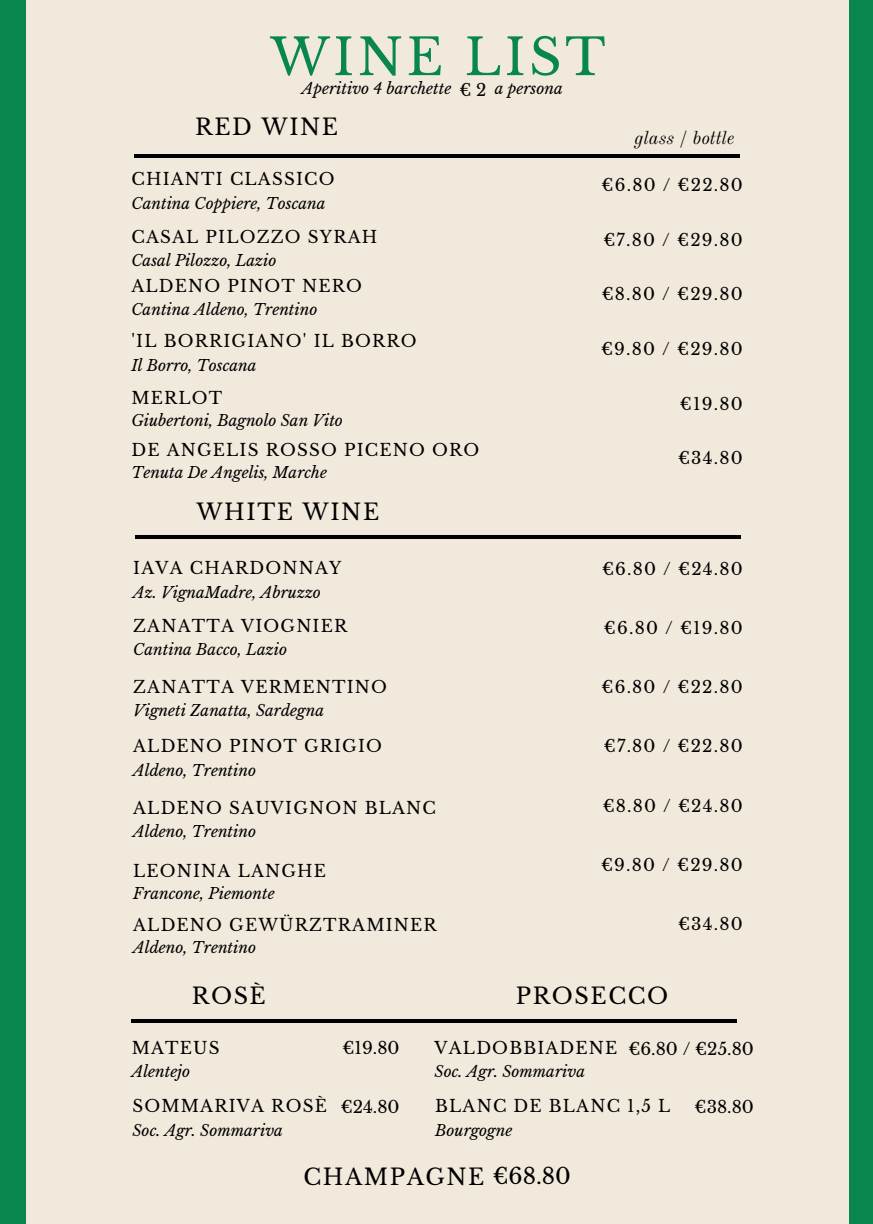
<style>
.page{position:relative;width:873px;height:1224px;background:#08864e}
.page>*{position:absolute;margin:0;border:0;box-sizing:border-box;transform-origin:0 0}
.t1{font:50.4px "Libre Baskerville";letter-spacing:.07em;color:#08864e}
.t2{font:22.4px "Libre Baskerville";letter-spacing:.07em;color:#000}
.t3{font:italic 18.4px "Old Standard";color:#000}
.t4{font:16.8px "Libre Baskerville";letter-spacing:.07em;color:#000}
.t5{font:italic 15.4px "Libre Baskerville";color:#000}
.s1{font-style:normal;font-size:16.6px}
.s2{font-size:22px}
</style>
<div class="page">
<div style="left:26px;top:0;width:823px;height:1224px;background:#f1e9dc"></div>
<hr style="left:134px;top:155px;width:606px;height:3px;background:#000">
<hr style="left:135px;top:535px;width:606px;height:3px;background:#000">
<hr style="left:131px;top:1019px;width:605px;height:3px;background:#000">
<h1 class="t1" style="left:271px;top:26px;width:337px">WINE LIST</h1>
<p class="t5" style="left:302px;top:79px;width:263px">Aperitivo 4 barchette <span class="s1">€ 2</span> a persona</p>
<h2 class="t2" style="left:195px;top:113px;width:144px">RED WINE</h2>
<p class="t4" style="left:131px;top:168px;width:205px">CHIANTI CLASSICO</p>
<p class="t5" style="left:131px;top:194px;width:196px">Cantina Coppiere, Toscana</p>
<p class="t4" style="left:131px;top:227px;width:247px">CASAL PILOZZO SYRAH</p>
<p class="t5" style="left:131px;top:251px;width:147px">Casal Pilozzo, Lazio</p>
<p class="t4" style="left:131px;top:276px;width:232px">ALDENO PINOT NERO</p>
<p class="t5" style="left:131px;top:300px;width:188px">Cantina Aldeno, Trentino</p>
<p class="t4" style="left:132px;top:331px;width:287px">'IL BORRIGIANO' IL BORRO</p>
<p class="t5" style="left:131px;top:356px;width:127px">Il Borro, Toscana</p>
<p class="t4" style="left:131px;top:387px;width:92px">MERLOT</p>
<p class="t5" style="left:131px;top:411px;width:213px">Giubertoni, Bagnolo San Vito</p>
<p class="t4" style="left:131px;top:439px;width:349px">DE ANGELIS ROSSO PICENO ORO</p>
<p class="t5" style="left:131px;top:463px;width:197px">Tenuta De Angelis, Marche</p>
<h2 class="t2" style="left:196px;top:498px;width:184px">WHITE WINE</h2>
<p class="t4" style="left:133px;top:558px;width:210px">IAVA CHARDONNAY</p>
<p class="t5" style="left:133px;top:583px;width:189px">Az. VignaMadre, Abruzzo</p>
<p class="t4" style="left:133px;top:616px;width:216px">ZANATTA VIOGNIER</p>
<p class="t5" style="left:133px;top:640px;width:155px">Cantina Bacco, Lazio</p>
<p class="t4" style="left:133px;top:677px;width:255px">ZANATTA VERMENTINO</p>
<p class="t5" style="left:133px;top:701px;width:192px">Vigneti Zanatta, Sardegna</p>
<p class="t4" style="left:133px;top:736px;width:250px">ALDENO PINOT GRIGIO</p>
<p class="t5" style="left:133px;top:761px;width:124px">Aldeno, Trentino</p>
<p class="t4" style="left:133px;top:798px;width:304px">ALDENO SAUVIGNON BLANC</p>
<p class="t5" style="left:133px;top:822px;width:124px">Aldeno, Trentino</p>
<p class="t4" style="left:133px;top:860px;width:194px">LEONINA LANGHE</p>
<p class="t5" style="left:133px;top:884px;width:143px">Francone, Piemonte</p>
<p class="t3" style="left:635px;top:127px;width:101px">glass / bottle</p>
<p class="t4" style="left:602px;top:175px;width:143px">€6.80 / €22.80</p>
<p class="t4" style="left:603px;top:229px;width:141px">€7.80 / €29.80</p>
<p class="t4" style="left:602px;top:284px;width:142px">€8.80 / €29.80</p>
<p class="t4" style="left:601px;top:339px;width:143px">€9.80 / €29.80</p>
<p class="t4" style="left:680px;top:393px;width:64px">€19.80</p>
<p class="t4" style="left:678px;top:448px;width:66px">€34.80</p>
<p class="t4" style="left:602px;top:559px;width:142px">€6.80 / €24.80</p>
<p class="t4" style="left:604px;top:618px;width:140px">€6.80 / €19.80</p>
<p class="t4" style="left:602px;top:677px;width:143px">€6.80 / €22.80</p>
<p class="t4" style="left:604px;top:736px;width:140px">€7.80 / €22.80</p>
<p class="t4" style="left:603px;top:795px;width:141px">€8.80 / €24.80</p>
<p class="t4" style="left:601px;top:855px;width:143px">€9.80 / €29.80</p>
<p class="t4" style="left:133px;top:915px;width:305px">ALDENO GEWÜRZTRAMINER</p>
<p class="t4" style="left:678px;top:914px;width:66px">€34.80</p>
<p class="t5" style="left:133px;top:938px;width:124px">Aldeno, Trentino</p>
<h2 class="t2" style="left:192px;top:982px;width:76px">ROSÈ</h2>
<p class="t4" style="left:132px;top:1038px;width:89px">MATEUS</p>
<p class="t5" style="left:132px;top:1062px;width:60px">Alentejo</p>
<p class="t4" style="left:132px;top:1096px;width:196px">SOMMARIVA ROSÈ</p>
<p class="t5" style="left:132px;top:1121px;width:152px">Soc. Agr. Sommariva</p>
<p class="t4" style="left:343px;top:1038px;width:59px">€19.80</p>
<p class="t4" style="left:341px;top:1096px;width:60px">€24.80</p>
<h2 class="t2" style="left:516px;top:982px;width:154px">PROSECCO</h2>
<p class="t4" style="left:435px;top:1038px;width:184px">VALDOBBIADENE</p>
<p class="t5" style="left:435px;top:1062px;width:152px">Soc. Agr. Sommariva</p>
<p class="t4" style="left:435px;top:1096px;width:237px">BLANC DE BLANC 1,5 L</p>
<p class="t5" style="left:435px;top:1121px;width:79px">Bourgogne</p>
<p class="t4" style="left:628px;top:1038px;width:127px">€6.80 / €25.80</p>
<p class="t4" style="left:695px;top:1097px;width:61px">€38.80</p>
<h2 class="t2" style="left:303px;top:1163px;width:269px">CHAMPAGNE <span class="s2">€68.80</span></h2>
</div>
